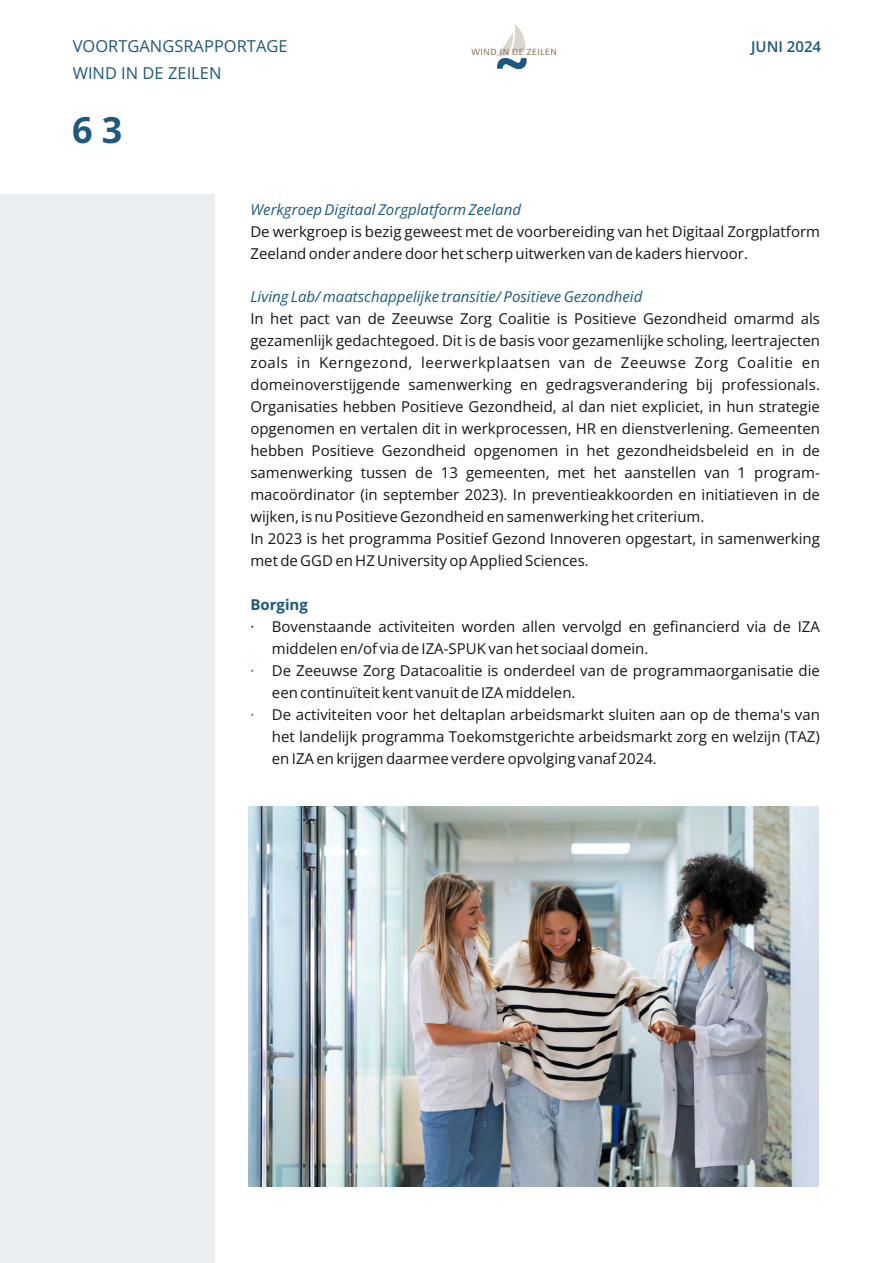
<style>
.page{position:relative;width:893px;height:1263px;background:#fff}
.page>*{position:absolute;margin:0;border:0;box-sizing:border-box;transform-origin:0 0}
.t1{font:700 36px "Open Sans";color:#1c587f}
.t2{font:16.5px/27.2px "Open Sans";color:#1c587f}
.t3{font:15px/21.9px "Open Sans";color:#151616}
.t4{font:italic 15px "Open Sans";color:#1c587f}
.t5{font:600 15px "Open Sans";color:#1c587f}
.t6{font:700 15px "Open Sans";color:#1c587f}
.t7{font:9px "Humanist 777 BT Roman B";letter-spacing:.06em;color:#8b7859}
.s1{color:#1c587f}
</style>
<div class="page">
<img style="left:248px;top:806px;width:570px;height:380px">
<div style="left:0;top:194px;width:215px;height:1069px;background:#e8eef2"></div>
<svg style="left:496px;top:24px;width:31px;height:45px"></svg>
<p class="t2" style="left:73px;top:32px;width:216px">VOORTGANGSRAPPORTAGE<br>WIND IN DE ZEILEN</p>
<h1 class="t1" style="left:72px;top:104px;width:52px">6 3</h1>
<p class="t7" style="left:472px;top:48px;width:87px">WIND IN DE ZEILEN</p>
<p class="t5" style="left:751px;top:36px;width:72px">JUNI 2024</p>
<p class="t4" style="left:250px;top:198px;width:272px">Werkgroep Digitaal Zorgplatform Zeeland</p>
<p class="t3" style="left:250px;top:220px;width:571px">De werkgroep is bezig geweest met de voorbereiding van het Digitaal Zorgplatform<br>Zeeland onder andere door het scherp uitwerken van de kaders hiervoor.</p>
<p class="t4" style="left:250px;top:286px;width:393px">Living Lab/ maatschappelijke transitie/ Positieve Gezondheid</p>
<p class="t3" style="left:250px;top:308px;width:571px">In het pact van de Zeeuwse Zorg Coalitie is Positieve Gezondheid omarmd als gezamenlijk gedachtegoed. Dit is de basis voor gezamenlijke scholing, leertrajecten zoals in Kerngezond, leerwerkplaatsen van de Zeeuwse Zorg Coalitie en domeinoverstijgende samenwerking en gedragsverandering bij professionals.<br>Organisaties hebben Positieve Gezondheid, al dan niet expliciet, in hun strategie opgenomen en vertalen dit in werkprocessen, HR en dienstverlening. Gemeenten hebben Positieve Gezondheid opgenomen in het gezondheidsbeleid en in de samenwerking tussen de 13 gemeenten, met het aanstellen van 1 program&shy;macoördinator (in september 2023). In preventieakkoorden en initiatieven in de wijken, is nu Positieve Gezondheid en samenwerking het criterium.<br>In 2023 is het programma Positief Gezond Innoveren opgestart, in samenwerking met de GGD en HZ University op Applied Sciences.</p>
<p class="t6" style="left:250px;top:594px;width:59px">Borging</p>
<p class="t3" style="left:250px;top:615px;width:571px">· Bovenstaande activiteiten worden allen vervolgd en gefinancierd via de IZA</p>
<p class="t3" style="left:272px;top:637px;width:378px">middelen en/of via de IZA-SPUK van het sociaal domein.</p>
<p class="t3" style="left:250px;top:659px;width:571px"><span class="s1">·</span> De Zeeuwse Zorg Datacoalitie is onderdeel van de programmaorganisatie die</p>
<p class="t3" style="left:272px;top:681px;width:305px">een continuïteit kent vanuit de IZA middelen.</p>
<p class="t3" style="left:250px;top:703px;width:571px"><span class="s1">·</span> De activiteiten voor het deltaplan arbeidsmarkt sluiten aan op de thema's van</p>
<p class="t3" style="left:272px;top:725px;width:550px">het landelijk programma Toekomstgerichte arbeidsmarkt zorg en welzijn (TAZ)</p>
<p class="t3" style="left:272px;top:747px;width:386px">en IZA en krijgen daarmee verdere opvolging vanaf 2024.</p>
</div>
